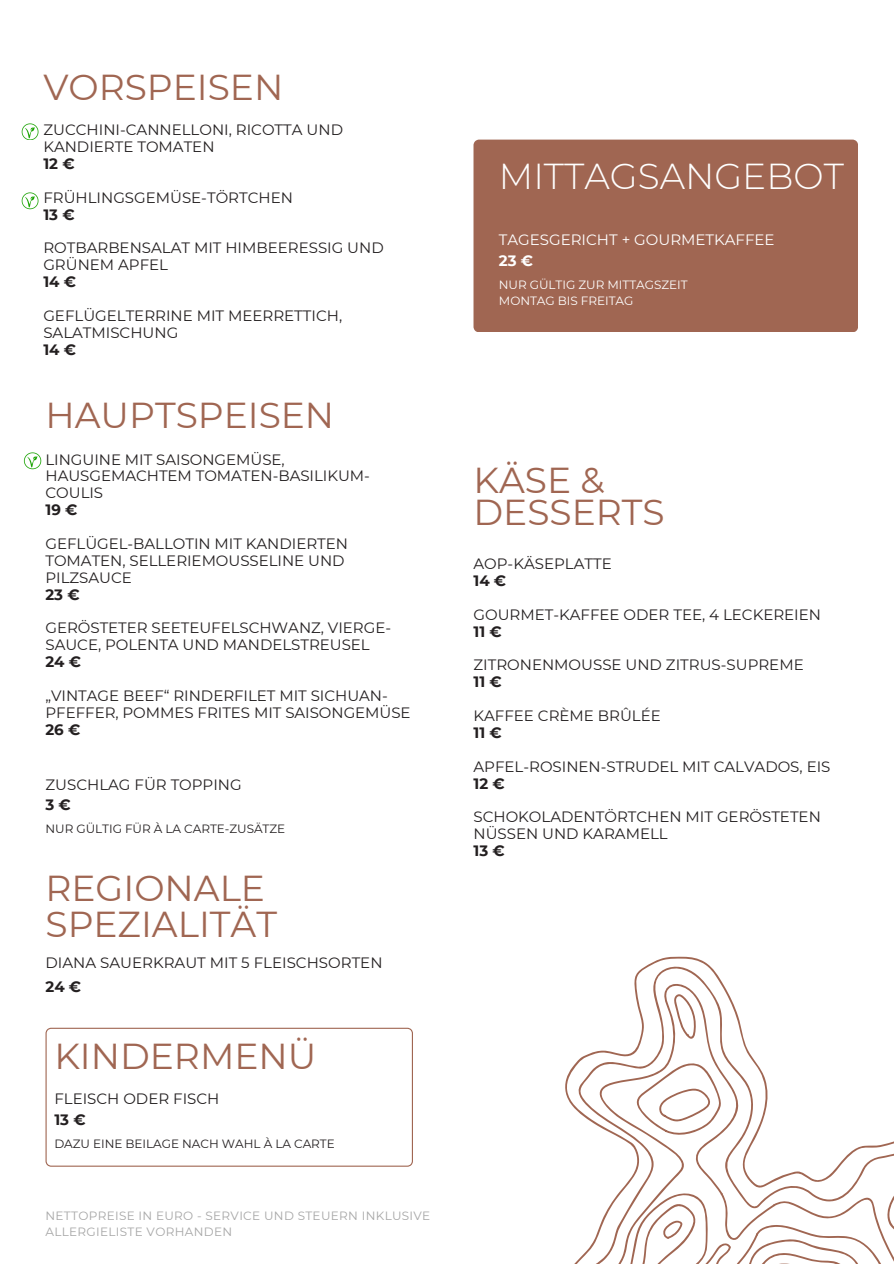
<style>
.page{position:relative;width:894px;height:1264px;background:#fff}
.page>*{position:absolute;margin:0;border:0;box-sizing:border-box;transform-origin:0 0}
.t1{font:36px/36px "Montserrat";color:#a06652}
.t2{font:300 36px "Montserrat";color:#fff}
.t3{font:15px/16.8px "Montserrat";color:#231f20}
.t4{font:15px/20.2px "Montserrat";color:#fff}
.t5{font:12px "Montserrat";letter-spacing:.025em;color:#a6a6a6}
.t6{font:12px "Montserrat";letter-spacing:-.005em;color:#231f20}
.t7{font:12px "Montserrat";letter-spacing:-.005em;color:#fff}
.s1{font-weight:700}
</style>
<div class="page">
<img style="left:23px;top:452px;width:18px;height:17px">
<img style="left:21px;top:192px;width:18px;height:17px">
<svg style="left:565px;top:956px;width:328px;height:307px"></svg>
<svg style="left:583px;top:1171px;width:310px;height:92px"></svg>
<div style="left:473px;top:140px;width:384px;height:192px;background:#a06652"></div>
<svg style="left:45px;top:1027px;width:367px;height:139px"></svg>
<img style="left:21px;top:123px;width:18px;height:17px">
<p class="t1" style="left:43px;top:70px;width:241px">VORSPEISEN</p>
<h1 class="t3" style="left:43px;top:121px;width:301px">ZUCCHINI-CANNELLONI, RICOTTA UND<br>KANDIERTE TOMATEN<br><span class="s1">12 €</span></h1>
<h2 class="t3" style="left:43px;top:189px;width:251px">FRÜHLINGSGEMÜSE-TÖRTCHEN<br><span class="s1">13 €</span></h2>
<p class="t3" style="left:43px;top:239px;width:342px">ROTBARBENSALAT MIT HIMBEERESSIG UND<br>GRÜNEM APFEL<br><span class="s1">14 €</span></p>
<p class="t3" style="left:43px;top:307px;width:300px">GEFLÜGELTERRINE MIT MEERRETTICH,<br>SALATMISCHUNG<br><span class="s1">14 €</span></p>
<p class="t1" style="left:45px;top:397px;width:290px">HAUPTSPEISEN</p>
<h1 class="t3" style="left:45px;top:451px;width:326px">LINGUINE MIT SAISONGEMÜSE,<br>HAUSGEMACHTEM TOMATEN-BASILIKUM-<br>COULIS<br><span class="s1">19 €</span></h1>
<p class="t3" style="left:45px;top:535px;width:304px">GEFLÜGEL-BALLOTIN MIT KANDIERTEN<br>TOMATEN, SELLERIEMOUSSELINE UND<br>PILZSAUCE<br><span class="s1">23 €</span></p>
<h2 class="t3" style="left:45px;top:619px;width:347px">GERÖSTETER SEETEUFELSCHWANZ, VIERGE-<br>SAUCE, POLENTA UND MANDELSTREUSEL<br><span class="s1">24 €</span></h2>
<h2 class="t3" style="left:45px;top:687px;width:366px">„VINTAGE BEEF“ RINDERFILET MIT SICHUAN-<br>PFEFFER, POMMES FRITES MIT SAISONGEMÜSE<br><span class="s1">26 €</span></h2>
<h2 class="t3" style="left:45px;top:774px;width:198px;line-height:20.2px">ZUSCHLAG FÜR TOPPING<br><span class="s1">3 €</span></h2>
<h2 class="t6" style="left:45px;top:821px;width:241px">NUR GÜLTIG FÜR À LA CARTE-ZUSÄTZE</h2>
<h2 class="t1" style="left:45px;top:870px;width:233px">REGIONALE<br>SPEZIALITÄT</h2>
<h1 class="t3" style="left:45px;top:951px;width:338px;line-height:23.7px">DIANA SAUERKRAUT MIT 5 FLEISCHSORTEN<br><span class="s1">24 €</span></h1>
<h2 class="t1" style="left:54px;top:1037px;width:263px">KINDERMENÜ</h2>
<p class="t3" style="left:54px;top:1088px;width:166px;line-height:20.2px">FLEISCH ODER FISCH<br><span class="s1">13 €</span></p>
<h1 class="t6" style="left:54px;top:1136px;width:282px">DAZU EINE BEILAGE NACH WAHL À LA CARTE</h1>
<h2 class="t5" style="left:45px;top:1208px;width:386px">NETTOPREISE IN EURO - SERVICE UND STEUERN INKLUSIVE</h2>
<h2 class="t5" style="left:45px;top:1224px;width:188px">ALLERGIELISTE VORHANDEN</h2>
<h2 class="t2" style="left:498px;top:154px;width:346px">MITTAGSANGEBOT</h2>
<h2 class="t4" style="left:498px;top:230px;width:277px">TAGESGERICHT + GOURMETKAFFEE<br><span class="s1">23 €</span></h2>
<h2 class="t7" style="left:498px;top:277px;width:190px">NUR GÜLTIG ZUR MITTAGSZEIT</h2>
<h2 class="t7" style="left:498px;top:293px;width:136px">MONTAG BIS FREITAG</h2>
<h1 class="t1" style="left:473px;top:464px;width:193px;line-height:31.5px">KÄSE &amp;<br>DESSERTS</h1>
<h2 class="t3" style="left:473px;top:555px;width:140px">AOP-KÄSEPLATTE<br><span class="s1">14 €</span></h2>
<h2 class="t3" style="left:473px;top:606px;width:349px">GOURMET-KAFFEE ODER TEE, 4 LECKEREIEN<br><span class="s1">11 €</span></h2>
<h2 class="t3" style="left:473px;top:656px;width:331px">ZITRONENMOUSSE UND ZITRUS-SUPREME<br><span class="s1">11 €</span></h2>
<h1 class="t3" style="left:473px;top:707px;width:189px">KAFFEE CRÈME BRÛLÉE<br><span class="s1">11 €</span></h1>
<h2 class="t3" style="left:473px;top:758px;width:358px">APFEL-ROSINEN-STRUDEL MIT CALVADOS, EIS<br><span class="s1">12 €</span></h2>
<p class="t3" style="left:473px;top:808px;width:349px">SCHOKOLADENTÖRTCHEN MIT GERÖSTETEN<br>NÜSSEN UND KARAMELL<br><span class="s1">13 €</span></p>
</div>
